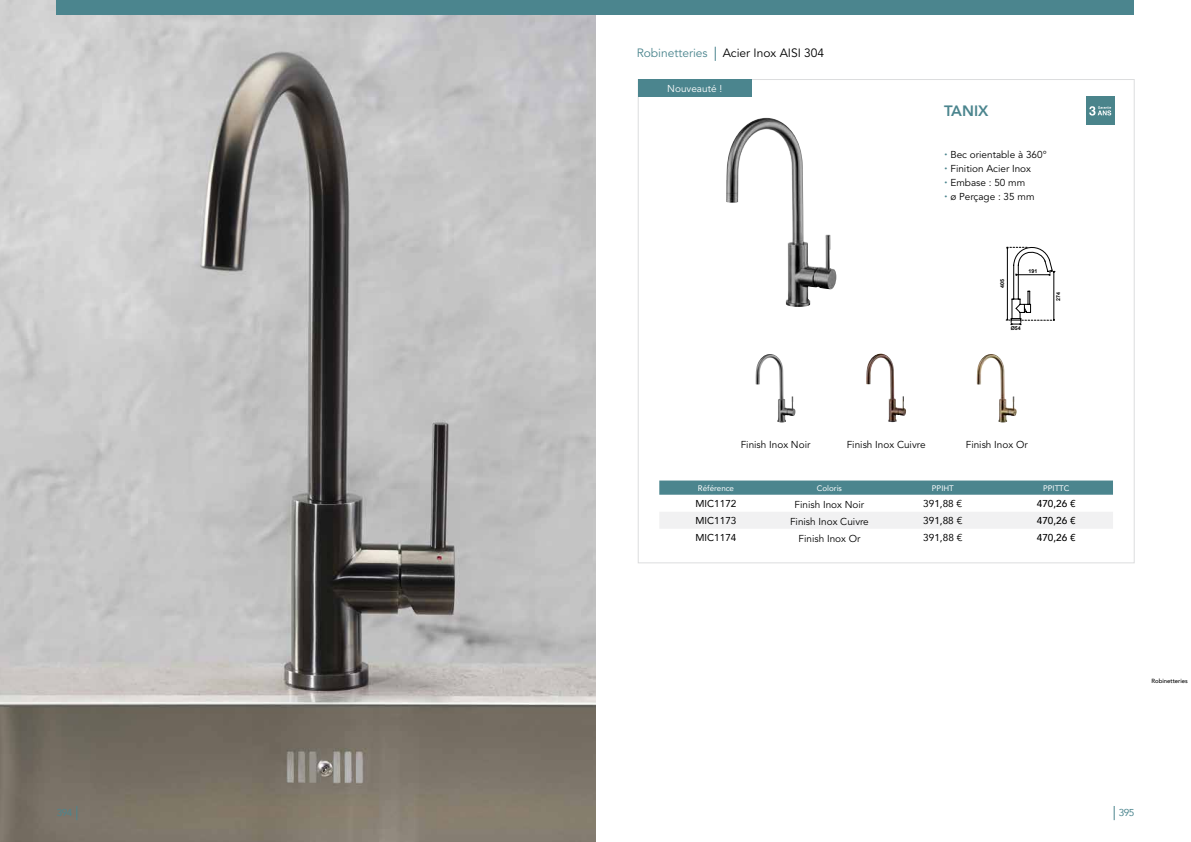
<style>
.page{position:relative;width:1191px;height:842px;background:#fff}
.page>*{position:absolute;margin:0;border:0;box-sizing:border-box;transform-origin:0 0}
.t1{font:800 15px "Avenir";color:#4b858e}
.t2{font:12px "Avenir";color:#000}
.t3{font:10px/14px "Avenir";color:#000}
.t4{font:10px "Avenir";color:#000}
.t5{font:500 10px "Avenir";color:#000}
.t6{font:10px "Avenir";color:#fff}
.t7{font:10px "Avenir";letter-spacing:-.055em;color:#4b858e}
.t8{font:8px "Avenir";color:#fff}
.t9{font:500 6px "Avenir";color:#000}
.t10{font:700 5.3px "Arial";color:#000}
.s1{color:#4b858e}
</style>
<div class="page">
<img style="left:0;top:0;width:595px;height:842px">
<svg style="left:77px;top:806px;width:1px;height:14px"></svg>
<svg style="left:1114px;top:806px;width:1px;height:14px"></svg>
<div style="left:57px;top:0;width:1077px;height:14px;background:#4b858e"></div>
<img style="left:726px;top:118px;width:110px;height:189px">
<svg style="left:1006px;top:246px;width:49px;height:79px"></svg>
<svg style="left:659px;top:480px;width:454px;height:15px;background:#548b94"></svg>
<div style="left:660px;top:512px;width:453px;height:17px;background:#f1f1f2"></div>
<div style="left:1085px;top:97px;width:29px;height:28px;background:#4a848b"></div>
<svg style="left:1089px;top:106px;width:22px;height:10px"></svg>
<svg style="left:715px;top:47px;width:1px;height:14px"></svg>
<img style="left:755px;top:354px;width:40px;height:68px">
<img style="left:866px;top:354px;width:40px;height:68px">
<img style="left:976px;top:354px;width:40px;height:68px">
<div style="left:638px;top:80px;width:113px;height:17px;background:#4b858e"></div>
<p class="t2" style="left:636px;top:44px;width:189px"><span class="s1">Robinetteries</span> Acier Inox AISI 304</p>
<p class="t6" style="left:667px;top:81px;width:56px">Nouveauté !</p>
<h1 class="t1" style="left:944px;top:99px;width:46px">TANIX</h1>
<p class="t3" style="left:950px;top:148px;width:98px">Bec orientable à 360°<br>Finition Acier Inox<br>Embase : 50 mm<br>ø Perçage : 35 mm</p>
<p class="t10" style="left:998px;top:288px;width:10px;rotate:-90deg">405</p>
<p class="t10" style="left:1028px;top:267px;width:10px">191</p>
<p class="t10" style="left:1010px;top:325px;width:12px">Ø54</p>
<p class="t10" style="left:1054px;top:301px;width:10px;rotate:-90deg">274</p>
<p class="t3" style="left:740px;top:438px;width:71px">Finish Inox Noir</p>
<p class="t3" style="left:846px;top:438px;width:80px">Finish Inox Cuivre</p>
<p class="t3" style="left:965px;top:438px;width:63px">Finish Inox Or</p>
<p class="t8" style="left:698px;top:481px;width:38px">Référence</p>
<p class="t8" style="left:817px;top:481px;width:27px">Coloris</p>
<p class="t8" style="left:932px;top:481px;width:23px">PPIHT</p>
<p class="t8" style="left:1043px;top:481px;width:28px">PPITTC</p>
<p class="t4" style="left:695px;top:496px;width:42px">MIC1172</p>
<p class="t3" style="left:794px;top:498px;width:71px">Finish Inox Noir</p>
<p class="t4" style="left:923px;top:496px;width:41px">391,88 €</p>
<p class="t5" style="left:1036px;top:495px;width:40px">470,26 €</p>
<p class="t4" style="left:695px;top:513px;width:42px">MIC1173</p>
<p class="t3" style="left:790px;top:515px;width:80px">Finish Inox Cuivre</p>
<p class="t4" style="left:923px;top:513px;width:41px">391,88 €</p>
<p class="t5" style="left:1036px;top:512px;width:40px">470,26 €</p>
<p class="t4" style="left:695px;top:530px;width:42px">MIC1174</p>
<p class="t3" style="left:798px;top:532px;width:63px">Finish Inox Or</p>
<p class="t4" style="left:923px;top:530px;width:41px">391,88 €</p>
<p class="t5" style="left:1036px;top:529px;width:40px">470,26 €</p>
<p class="t9" style="left:1151px;top:676px;width:38px">Robinetteries</p>
<p class="t7" style="left:57px;top:805px;width:17px">394</p>
<p class="t7" style="left:1118px;top:805px;width:17px">395</p>
</div>
